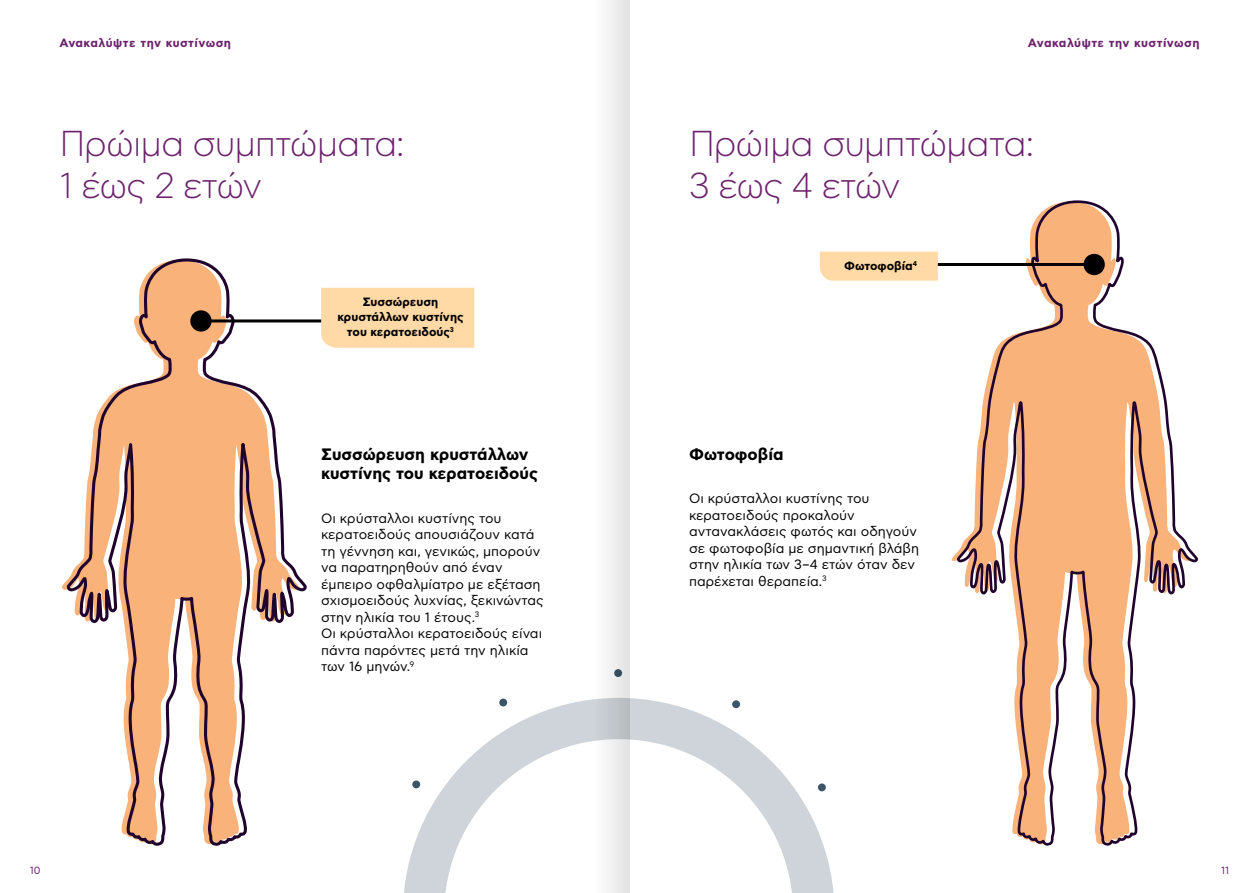
<style>
.page{position:relative;width:1259px;height:893px;background:#fff}
.page>*{position:absolute;margin:0;border:0;box-sizing:border-box;transform-origin:0 0}
.t1{font:300 36px/42px "Asty CF Std";letter-spacing:-.03em;color:#6c236c}
.t2{font:700 16.5px/19.5px "Asty CF Std";color:#000}
.t3{font:13.5px/16.5px "Asty CF Std";color:#000}
.t4{font:700 12px/15px "Asty CF Std";color:#000;text-align:center}
.t5{font:700 12px "Asty CF Std";letter-spacing:.04em;color:#6c236c}
.t6{font:10.5px "Asty CF Std";color:#6c236c}
</style>
<div class="page">
<svg style="left:404px;top:698px;width:430px;height:195px"></svg>
<div style="left:412px;top:780px;width:8px;height:8px;background:#3a5468;border-radius:50%"></div>
<div style="left:499px;top:699px;width:8px;height:7px;background:#3a5468;border-radius:50%"></div>
<div style="left:732px;top:700px;width:8px;height:8px;background:#3a5468;border-radius:50%"></div>
<div style="left:818px;top:783px;width:8px;height:8px;background:#3a5468;border-radius:50%"></div>
<svg style="left:954px;top:200px;width:244px;height:646px"></svg>
<svg style="left:64px;top:258px;width:244px;height:588px"></svg>
<div style="left:190px;top:310px;width:22px;height:22px;background:#000;border-radius:50%"></div>
<div style="left:1083px;top:254px;width:21px;height:21px;background:#000;border-radius:50%"></div>
<div style="left:321px;top:288px;width:153px;height:60px;background:#ffdaa6"></div>
<div style="left:820px;top:252px;width:118px;height:29px;background:#ffdaa6"></div>
<hr style="left:201px;top:319px;width:120px;height:3px;background:#000">
<hr style="left:938px;top:263px;width:156px;height:3px;background:#000">
<svg style="left:593px;top:0;width:36px;height:893px;fill:#f2f2f2"></svg>
<p class="t5" style="left:60px;top:36px;width:173px">Ανακαλύψτε την κυστίνωση</p>
<p class="t5" style="left:1028px;top:36px;width:173px">Ανακαλύψτε την κυστίνωση</p>
<h1 class="t1" style="left:60px;top:124px;width:347px">Πρώιμα συμπτώματα:<br>1 έως 2 ετών</h1>
<h1 class="t1" style="left:689px;top:124px;width:347px">Πρώιμα συμπτώματα:<br>3 έως 4 ετών</h1>
<p class="t4" style="left:337px;top:295px;width:128px">Συσσώρευση κρυστάλλων κυστίνης του κερατοειδούς<sup>3</sup></p>
<p class="t4" style="left:844px;top:259px;width:75px">Φωτοφοβία<sup>4</sup></p>
<p class="t2" style="left:321px;top:445px;width:218px">Συσσώρευση κρυστάλλων κυστίνης του κερατοειδούς</p>
<p class="t2" style="left:689px;top:445px;width:96px">Φωτοφοβία</p>
<p class="t3" style="left:321px;top:510px;width:224px">Οι κρύσταλλοι κυστίνης του κερατοειδούς απουσιάζουν κατά τη γέννηση και, γενικώς, μπορούν να παρατηρηθούν από έναν έμπειρο οφθαλμίατρο με εξέταση σχισμοειδούς λυχνίας, ξεκινώντας στην ηλικία του 1 έτους.<sup>3<br></sup>Οι κρύσταλλοι κερατοειδούς είναι πάντα παρόντες μετά την ηλικία των 16 μηνών.<sup>9</sup></p>
<p class="t3" style="left:689px;top:491px;width:232px">Οι κρύσταλλοι κυστίνης του κερατοειδούς προκαλούν αντανακλάσεις φωτός και οδηγούν σε φωτοφοβία με σημαντική βλάβη στην ηλικία των 3–4 ετών όταν δεν παρέχεται θεραπεία.<sup>3</sup></p>
<p class="t6" style="left:30px;top:864px;width:12px">10</p>
<p class="t6" style="left:1221px;top:864px;width:10px">11</p>
</div>
